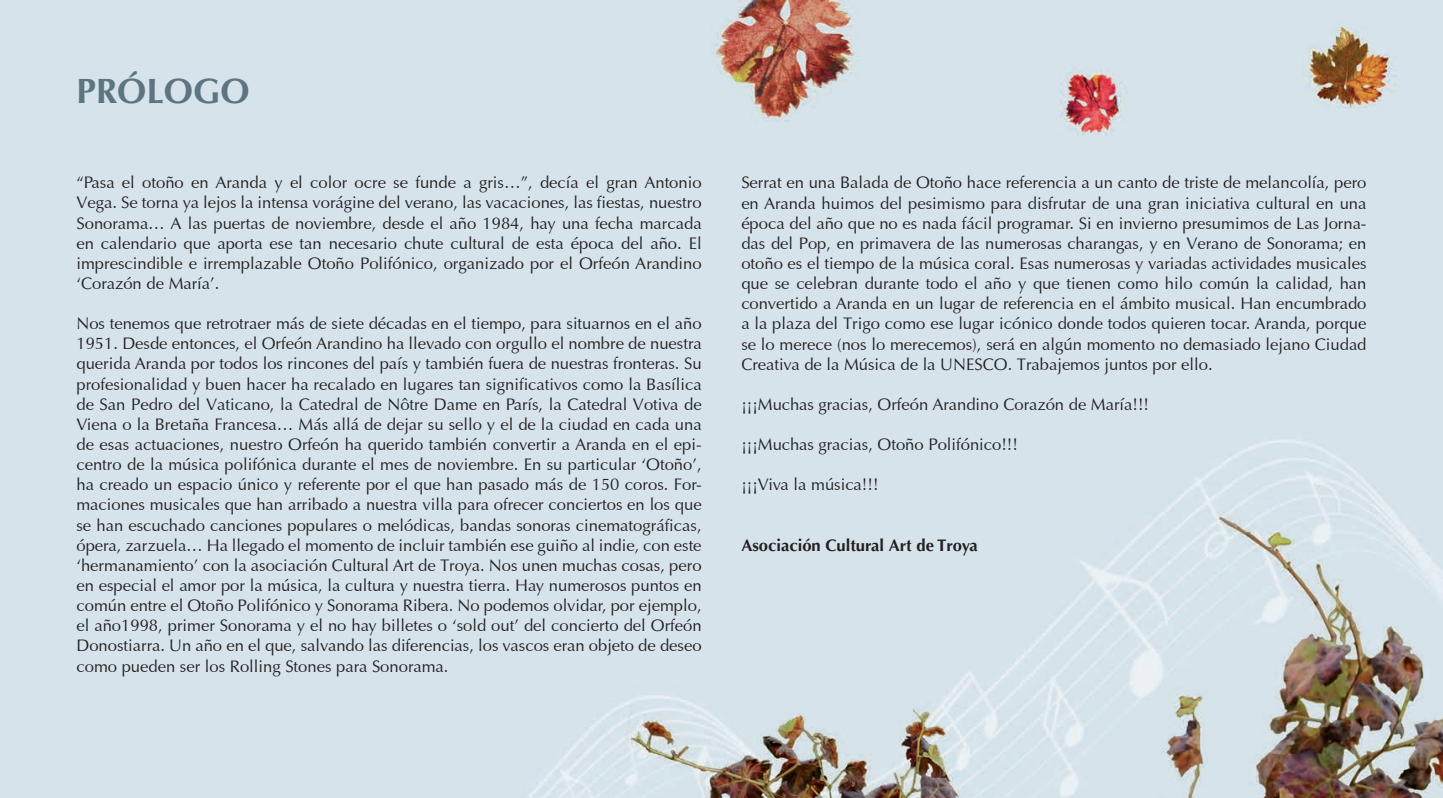
<style>
.page{position:relative;width:1443px;height:798px;background:#d6e3eb}
.page>*{position:absolute;margin:0;border:0;box-sizing:border-box;transform-origin:0 0}
.t1{font:700 35px "Optima";color:#5c7580}
.t2{font:16.62px/20.1px "Optima Roman";color:#231f20;text-align:justify}
.t3{font:700 16.62px "Optima";color:#231f20}
</style>
<div class="page">
<h1 class="t1" style="left:76px;top:71px;width:175px">PRÓLOGO</h1>
<p class="t2" style="left:76px;top:173px;width:627px">“Pasa el otoño en Aranda y el color ocre se funde a gris…”, decía el gran Antonio Vega. Se torna ya lejos la intensa vorágine del verano, las vacaciones, las fiestas, nuestro Sonorama… A las puertas de noviembre, desde el año 1984, hay una fecha marcada en calendario que aporta ese tan necesario chute cultural de esta época del año. El imprescindible e irremplazable Otoño Polifónico, organizado por el Orfeón Arandino ‘Corazón de María’.</p>
<p class="t2" style="left:76px;top:314px;width:627px">Nos tenemos que retrotraer más de siete décadas en el tiempo, para situarnos en el año 1951. Desde entonces, el Orfeón Arandino ha llevado con orgullo el nombre de nuestra querida Aranda por todos los rincones del país y también fuera de nuestras fronteras. Su profesionalidad y buen hacer ha recalado en lugares tan significativos como la Basílica de San Pedro del Vaticano, la Catedral de Nôtre Dame en París, la Catedral Votiva de Viena o la Bretaña Francesa… Más allá de dejar su sello y el de la ciudad en cada una de esas actuaciones, nuestro Orfeón ha querido también convertir a Aranda en el epi&shy;centro de la música polifónica durante el mes de noviembre. En su particular ‘Otoño’, ha creado un espacio único y referente por el que han pasado más de 150 coros. For&shy;maciones musicales que han arribado a nuestra villa para ofrecer conciertos en los que se han escuchado canciones populares o melódicas, bandas sonoras cinematográficas, ópera, zarzuela… Ha llegado el momento de incluir también ese guiño al indie, con este ‘hermanamiento’ con la asociación Cultural Art de Troya. Nos unen muchas cosas, pero en especial el amor por la música, la cultura y nuestra tierra. Hay numerosos puntos en común entre el Otoño Polifónico y Sonorama Ribera. No podemos olvidar, por ejemplo, el año1998, primer Sonorama y el no hay billetes o ‘sold out’ del concierto del Orfeón Donostiarra. Un año en el que, salvando las diferencias, los vascos eran objeto de deseo como pueden ser los Rolling Stones para Sonorama.</p>
<p class="t2" style="left:741px;top:173px;width:627px">Serrat en una Balada de Otoño hace referencia a un canto de triste de melancolía, pero en Aranda huimos del pesimismo para disfrutar de una gran iniciativa cultural en una época del año que no es nada fácil programar. Si en invierno presumimos de Las Jorna&shy;das del Pop, en primavera de las numerosas charangas, y en Verano de Sonorama; en otoño es el tiempo de la música coral. Esas numerosas y variadas actividades musicales que se celebran durante todo el año y que tienen como hilo común la calidad, han convertido a Aranda en un lugar de referencia en el ámbito musical. Han encumbrado a la plaza del Trigo como ese lugar icónico donde todos quieren tocar. Aranda, porque se lo merece (nos lo merecemos), será en algún momento no demasiado lejano Ciudad Creativa de la Música de la UNESCO. Trabajemos juntos por ello.</p>
<p class="t2" style="left:741px;top:394px;width:409px">¡¡¡Muchas gracias, Orfeón Arandino Corazón de María!!!</p>
<p class="t2" style="left:741px;top:435px;width:278px">¡¡¡Muchas gracias, Otoño Polifónico!!!</p>
<p class="t2" style="left:741px;top:475px;width:139px">¡¡¡Viva la música!!!</p>
<p class="t3" style="left:741px;top:535px;width:238px">Asociación Cultural Art de Troya</p>
</div>
